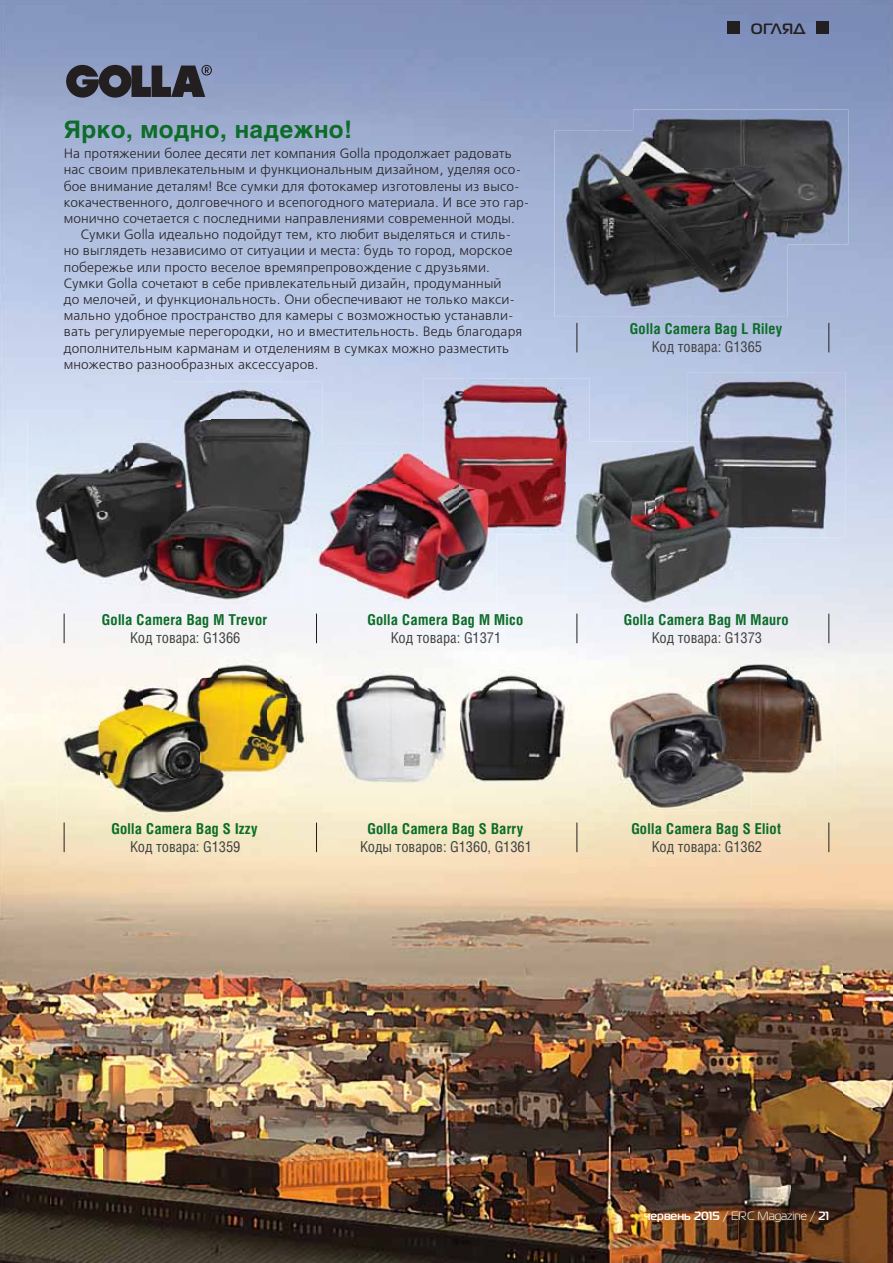
<style>
.page{position:relative;width:893px;height:1263px;background:#fff}
.page>*{position:absolute;margin:0;border:0;box-sizing:border-box;transform-origin:0 0}
.t1{font:700 24px "Helios";letter-spacing:.02em;color:#0c6c28}
.t2{font:700 15px "Helios Cond";letter-spacing:.02em;color:#0c6c28}
.t3{font:15px "Helios Cond";color:#404041}
.t4{font:700 15px "Magistral C";letter-spacing:.025em;color:#231f20}
.t5{font:13.5px/16.2px "Free Set C";letter-spacing:.01em;color:#231f20}
.t6{font:700 12px "Magistral C";color:#fff}
.s1{font-weight:400}
</style>
<div class="page">
<img style="left:842px;top:156px;width:51px;height:1107px">
<img style="left:737px;top:244px;width:105px;height:129px">
<img style="left:0;top:420px;width:51px;height:843px">
<img style="left:51px;top:684px;width:52px;height:579px">
<img style="left:315px;top:684px;width:52px;height:579px">
<img style="left:526px;top:684px;width:53px;height:579px">
<img style="left:790px;top:684px;width:52px;height:579px">
<img style="left:209px;top:778px;width:106px;height:485px">
<img style="left:367px;top:787px;width:159px;height:476px">
<img style="left:578px;top:737px;width:53px;height:526px">
<img style="left:737px;top:780px;width:53px;height:483px">
<img style="left:103px;top:822px;width:106px;height:441px">
<img style="left:631px;top:810px;width:106px;height:453px">
<div style="left:727px;top:21px;width:13px;height:13px;background:#231f20"></div>
<div style="left:816px;top:21px;width:13px;height:13px;background:#231f20"></div>
<img style="left:172px;top:382px;width:100px;height:38px">
<img style="left:272px;top:382px;width:50px;height:50px">
<img style="left:292px;top:432px;width:30px;height:51px">
<img style="left:292px;top:483px;width:19px;height:50px">
<img style="left:169px;top:659px;width:49px;height:19px">
<img style="left:218px;top:659px;width:99px;height:39px">
<img style="left:231px;top:698px;width:86px;height:80px">
<img style="left:449px;top:669px;width:128px;height:118px">
<img style="left:324px;top:668px;width:135px;height:40px">
<img style="left:324px;top:708px;width:125px;height:41px">
<img style="left:324px;top:749px;width:135px;height:40px">
<img style="left:693px;top:657px;width:47px;height:28px">
<img style="left:740px;top:657px;width:94px;height:41px">
<img style="left:751px;top:698px;width:83px;height:82px">
<img style="left:56px;top:678px;width:113px;height:96px">
<img style="left:56px;top:774px;width:175px;height:48px">
<img style="left:169px;top:678px;width:62px;height:100px">
<img style="left:602px;top:685px;width:91px;height:83px">
<img style="left:602px;top:768px;width:99px;height:42px">
<img style="left:701px;top:780px;width:50px;height:30px">
<img style="left:693px;top:685px;width:58px;height:95px">
<img style="left:423px;top:378px;width:166px;height:52px">
<img style="left:423px;top:430px;width:42px;height:14px">
<img style="left:465px;top:430px;width:124px;height:52px">
<img style="left:496px;top:482px;width:71px;height:52px">
<img style="left:687px;top:373px;width:158px;height:41px">
<img style="left:687px;top:414px;width:53px;height:28px">
<img style="left:740px;top:414px;width:105px;height:124px">
<img style="left:633px;top:110px;width:108px;height:20px">
<img style="left:741px;top:110px;width:107px;height:44px">
<img style="left:787px;top:154px;width:61px;height:90px">
<img style="left:554px;top:130px;width:79px;height:94px">
<img style="left:554px;top:224px;width:93px;height:46px">
<img style="left:647px;top:244px;width:140px;height:26px">
<img style="left:554px;top:270px;width:233px;height:47px">
<img style="left:633px;top:130px;width:154px;height:114px">
<img style="left:27px;top:420px;width:145px;height:93px">
<img style="left:27px;top:513px;width:159px;height:46px">
<img style="left:186px;top:533px;width:106px;height:26px">
<img style="left:27px;top:559px;width:265px;height:47px">
<img style="left:172px;top:420px;width:120px;height:113px">
<img style="left:322px;top:444px;width:101px;height:82px">
<img style="left:311px;top:526px;width:139px;height:41px">
<img style="left:450px;top:534px;width:46px;height:33px">
<img style="left:311px;top:567px;width:185px;height:41px">
<img style="left:311px;top:444px;width:11px;height:89px">
<img style="left:423px;top:444px;width:73px;height:90px">
<img style="left:589px;top:442px;width:66px;height:84px">
<img style="left:655px;top:442px;width:44px;height:168px">
<img style="left:567px;top:526px;width:88px;height:84px">
<img style="left:699px;top:538px;width:45px;height:72px">
<img style="left:567px;top:442px;width:22px;height:92px">
<img style="left:687px;top:442px;width:57px;height:96px">
<svg style="left:66px;top:65px;width:146px;height:33px;background:#4b4e5d"></svg>
<svg style="left:64px;top:823px;width:1px;height:29px"></svg>
<svg style="left:64px;top:614px;width:1px;height:29px"></svg>
<svg style="left:316px;top:823px;width:1px;height:29px"></svg>
<svg style="left:316px;top:614px;width:1px;height:29px"></svg>
<svg style="left:576px;top:823px;width:1px;height:29px"></svg>
<svg style="left:576px;top:614px;width:1px;height:29px"></svg>
<svg style="left:576px;top:323px;width:1px;height:29px"></svg>
<svg style="left:828px;top:823px;width:1px;height:29px"></svg>
<svg style="left:828px;top:614px;width:1px;height:29px"></svg>
<svg style="left:828px;top:323px;width:1px;height:29px"></svg>
<h1 class="t1" style="left:64px;top:120px;width:290px">Ярко, модно, надежно!</h1>
<p class="t5" style="left:64px;top:146px;width:467px">На протяжении более десяти лет компания Golla продолжает радовать нас своим привлекательным и функциональным дизайном, уделяя осо&shy;бое внимание деталям! Все сумки для фотокамер изготовлены из высо&shy;кокачественного, долговечного и всепогодного материала. И все это гар&shy;монично сочетается с последними направлениями современной моды.</p>
<p class="t5" style="left:64px;top:227px;width:460px;text-indent:17px">Сумки Golla идеально подойдут тем, кто любит выделяться и стиль&shy;но выглядеть независимо от ситуации и места: будь то город, морское побережье или просто веселое времяпрепровождение с друзьями.<br>Сумки Golla сочетают в себе привлекательный дизайн, продуманный<br>до мелочей, и функциональность. Они обеспечивают не только макси&shy;мально удобное пространство для камеры с возможностью устанавли&shy;вать регулируемые перегородки, но и вместительность. Ведь благодаря дополнительным карманам и отделениям в сумках можно разместить множество разнообразных аксессуаров.</p>
<p class="t4" style="left:751px;top:23px;width:56px">ОГЛЯД</p>
<p class="t2" style="left:630px;top:320px;width:154px">Golla Camera Bag L Riley</p>
<p class="t3" style="left:652px;top:341px;width:112px">Код товара: G1365</p>
<p class="t2" style="left:102px;top:611px;width:167px">Golla Camera Bag M Trevor</p>
<p class="t3" style="left:130px;top:632px;width:112px">Код товара: G1366</p>
<p class="t2" style="left:111px;top:820px;width:148px">Golla Camera Bag S Izzy</p>
<p class="t3" style="left:130px;top:841px;width:112px">Код товара: G1359</p>
<p class="t2" style="left:367px;top:611px;width:157px">Golla Camera Bag M Mico</p>
<p class="t3" style="left:391px;top:632px;width:112px">Код товара: G1371</p>
<p class="t2" style="left:367px;top:820px;width:157px">Golla Camera Bag S Barry</p>
<p class="t3" style="left:360px;top:841px;width:173px">Коды товаров: G1360, G1361</p>
<p class="t2" style="left:624px;top:611px;width:166px">Golla Camera Bag M Mauro</p>
<p class="t3" style="left:652px;top:632px;width:112px">Код товара: G1373</p>
<p class="t2" style="left:631px;top:820px;width:151px">Golla Camera Bag S Eliot</p>
<p class="t3" style="left:652px;top:841px;width:112px">Код товара: G1362</p>
<p class="t6" style="left:644px;top:1212px;width:187px">червень 2015 <span class="s1">/ ERC Magazine /</span> 21</p>
</div>
